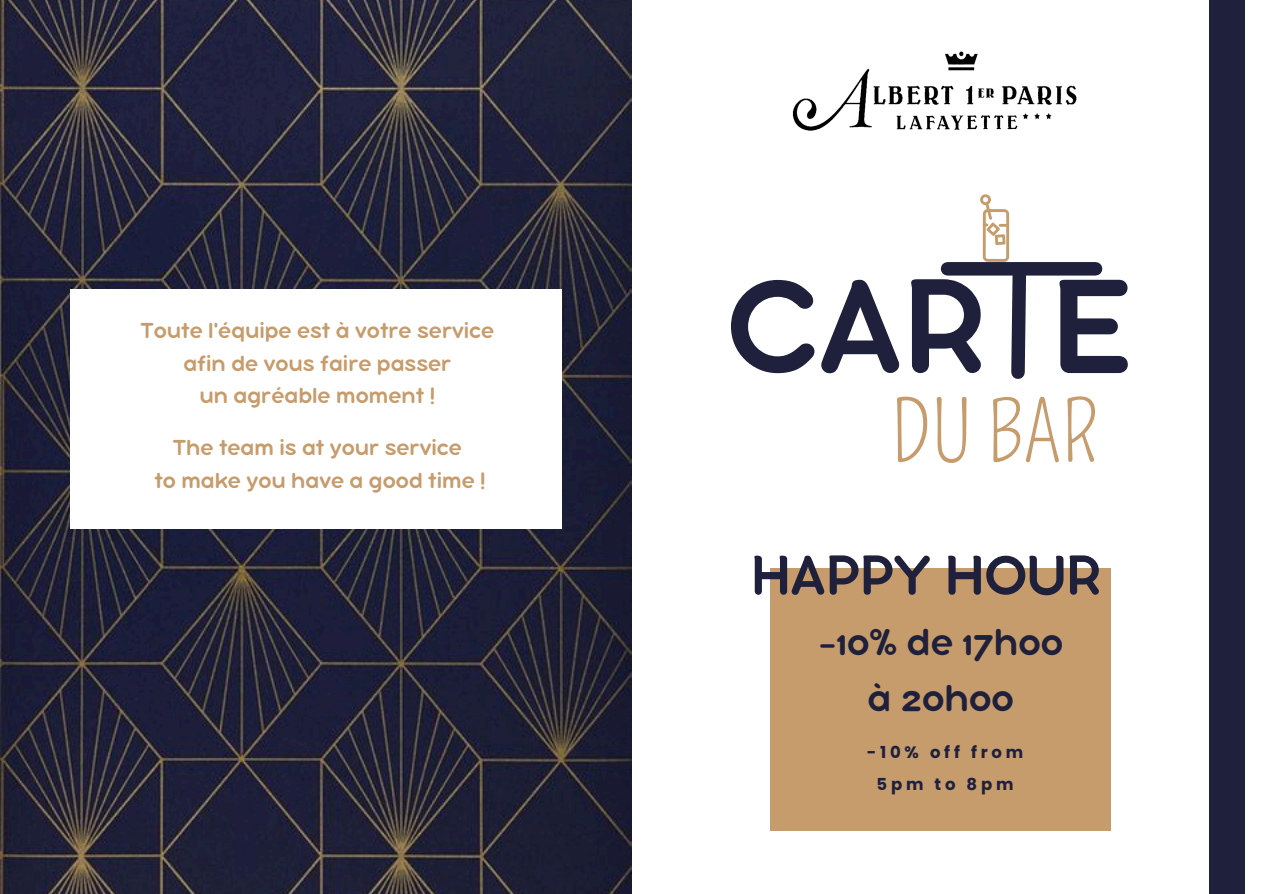
<style>
.page{position:relative;width:1263px;height:894px;background:#fff}
.page>*{position:absolute;margin:0;border:0;box-sizing:border-box;transform-origin:0 0}
.t1{font:144.9px "Bubbleboddy Neue";color:#1f203b}
.t2{font:82.5px "Pompiere";color:#c69c6d}
.t3{font:60.75px "Bubbleboddy Neue";color:#1f203b}
.t4{font:40.8px/56.2px "Bubbleboddy Neue";color:#1f203b;text-align:center}
.t5{font:23.7px/32.7px "Bubbleboddy Neue";color:#c69c6d;text-align:center}
.t6{font:700 16.5px/31.5px "Poppins";letter-spacing:.23em;color:#1f203b;text-align:center}
</style>
<div class="page">
<img style="left:0;top:0;width:631px;height:893px">
<img style="left:792px;top:51px;width:285px;height:80px">
<div style="left:947px;top:262px;width:148px;height:13px;background:#1f203b"></div>
<svg style="left:980px;top:194px;width:53px;height:185px"></svg>
<div style="left:1209px;top:0;width:36px;height:893px;background:#1f203b"></div>
<div style="left:770px;top:568px;width:341px;height:262px;background:#c69c6d"></div>
<div style="left:70px;top:289px;width:492px;height:239px;background:#fff"></div>
<h3 class="t5" style="left:140px;top:315px;width:355px">Toute l'équipe est à votre service afin de vous faire passer<br>un agréable moment !</h3>
<h4 class="t5" style="left:154px;top:432px;width:333px">The team is at your service<br>to make you have a good time !</h4>
<h5 class="t1" style="left:726px;top:280px;width:406px">CAR E</h5>
<p class="t2" style="left:891px;top:384px;width:208px">DU BAR</p>
<p class="t3" style="left:751px;top:555px;width:351px">HAPPY HOUR</p>
<h1 class="t4" style="left:818px;top:616px;width:247px">-10% de 17h00 à 20h00</h1>
<h2 class="t6" style="left:867px;top:736px;width:158px">-10% off from<br>5pm to 8pm</h2>
</div>
